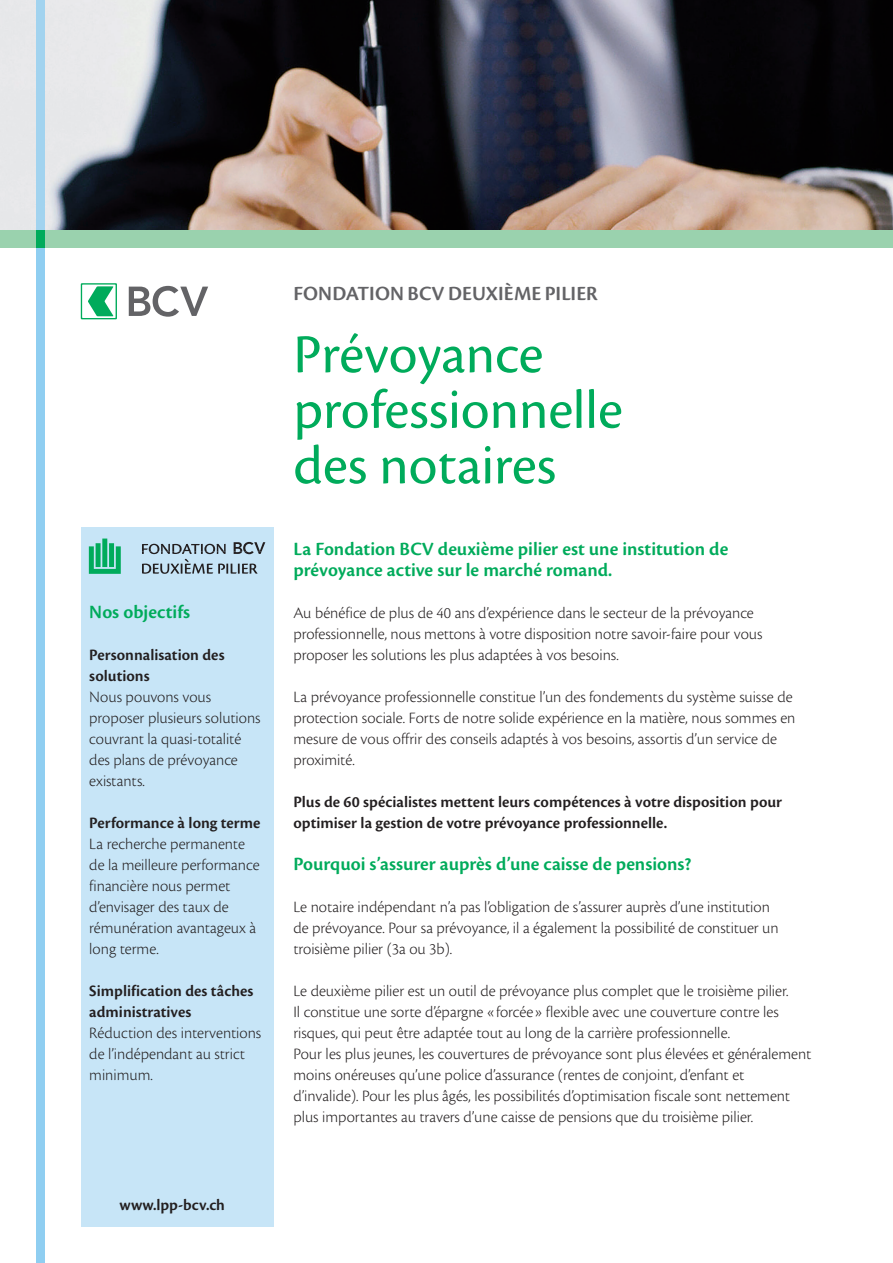
<style>
.page{position:relative;width:893px;height:1263px;background:#fff}
.page>*{position:absolute;margin:0;border:0;box-sizing:border-box;transform-origin:0 0}
.t1{font:57px/55.5px "Cronos Pro";color:#00ab5b}
.t2{font:600 21px "Cronos Pro";letter-spacing:.005em;color:#636366}
.t3{font:600 19.5px/21px "Cronos Pro";color:#00ab5b}
.t4{font:300 16.5px/21px "Cronos Pro";color:#231f20}
.t5{font:600 16.5px/21px "Cronos Pro";color:#231f20}
</style>
<div class="page">
<img style="left:0;top:0;width:893px;height:231px">
<div style="left:36px;top:233px;width:9px;height:1030px;background:#8fcef1"></div>
<div style="left:36px;top:0;width:9px;height:231px;background:#a2d3ef"></div>
<div style="left:0;top:231px;width:893px;height:17px;background:#9ad2ae"></div>
<svg style="left:129px;top:286px;width:79px;height:31px"></svg>
<div style="left:81px;top:283px;width:36px;height:36px;background:#6ecfa1"></div>
<div style="left:82px;top:285px;width:34px;height:33px;background:#fff"></div>
<svg style="left:88px;top:286px;width:25px;height:30px"></svg>
<div style="left:36px;top:231px;width:9px;height:17px;background:#00ab5b"></div>
<div style="left:81px;top:527px;width:193px;height:700px;background:#c7e5f7"></div>
<svg style="left:89px;top:538px;width:32px;height:36px"></svg>
<svg style="left:142px;top:542px;width:123px;height:32px"></svg>
<p class="t3" style="left:89px;top:602px;width:102px">Nos objectifs</p>
<p class="t5" style="left:89px;top:645px;width:137px">Personnalisation des solutions</p>
<p class="t4" style="left:89px;top:686px;width:173px">Nous pouvons vous proposer plusieurs solutions couvrant la quasi-totalité des plans de prévoyance existants.</p>
<p class="t5" style="left:89px;top:813px;width:173px">Performance à long terme</p>
<p class="t4" style="left:89px;top:833px;width:172px">La recherche permanente de la meilleure performance financière nous permet d’envisager des taux de rémunération avantageux à long terme.</p>
<p class="t5" style="left:89px;top:981px;width:166px">Simplification des tâches administratives</p>
<p class="t4" style="left:89px;top:1022px;width:173px">Réduction des interventions de l’indépendant au strict minimum.</p>
<p class="t5" style="left:120px;top:1194px;width:107px">www.lpp-bcv.ch</p>
<p class="t2" style="left:293px;top:281px;width:306px">FONDATION BCV DEUXIÈME PILIER</p>
<h1 class="t1" style="left:293px;top:327px;width:331px">Prévoyance professionnelle des notaires</h1>
<p class="t3" style="left:293px;top:539px;width:436px">La Fondation BCV deuxième pilier est une institution de prévoyance active sur le marché romand.</p>
<p class="t4" style="left:293px;top:602px;width:471px">Au bénéfice de plus de 40 ans d’expérience dans le secteur de la prévoyance professionnelle, nous mettons à votre disposition notre savoir-faire pour vous proposer les solutions les plus adaptées à vos besoins.</p>
<p class="t4" style="left:293px;top:686px;width:503px">La prévoyance professionnelle constitue l’un des fondements du système suisse de protection sociale. Forts de notre solide expérience en la matière, nous sommes en mesure de vous offrir des conseils adaptés à vos besoins, assortis d’un service de proximité.</p>
<p class="t5" style="left:293px;top:792px;width:490px">Plus de 60 spécialistes mettent leurs compétences à votre disposition pour optimiser la gestion de votre prévoyance professionnelle.</p>
<p class="t3" style="left:293px;top:854px;width:400px">Pourquoi s’assurer auprès d’une caisse de pensions?</p>
<p class="t4" style="left:293px;top:896px;width:487px">Le notaire indépendant n’a pas l’obligation de s’assurer auprès d’une institution de prévoyance. Pour sa prévoyance, il a également la possibilité de constituer un troisième pilier (3a ou 3b).</p>
<p class="t4" style="left:293px;top:980px;width:519px">Le deuxième pilier est un outil de prévoyance plus complet que le troisième pilier.<br>Il constitue une sorte d’épargne «forcée» flexible avec une couverture contre les risques, qui peut être adaptée tout au long de la carrière professionnelle.<br>Pour les plus jeunes, les couvertures de prévoyance sont plus élevées et généralement moins onéreuses qu’une police d’assurance (rentes de conjoint, d’enfant et d’invalide). Pour les plus âgés, les possibilités d’optimisation fiscale sont nettement plus importantes au travers d’une caisse de pensions que du troisième pilier.</p>
</div>
